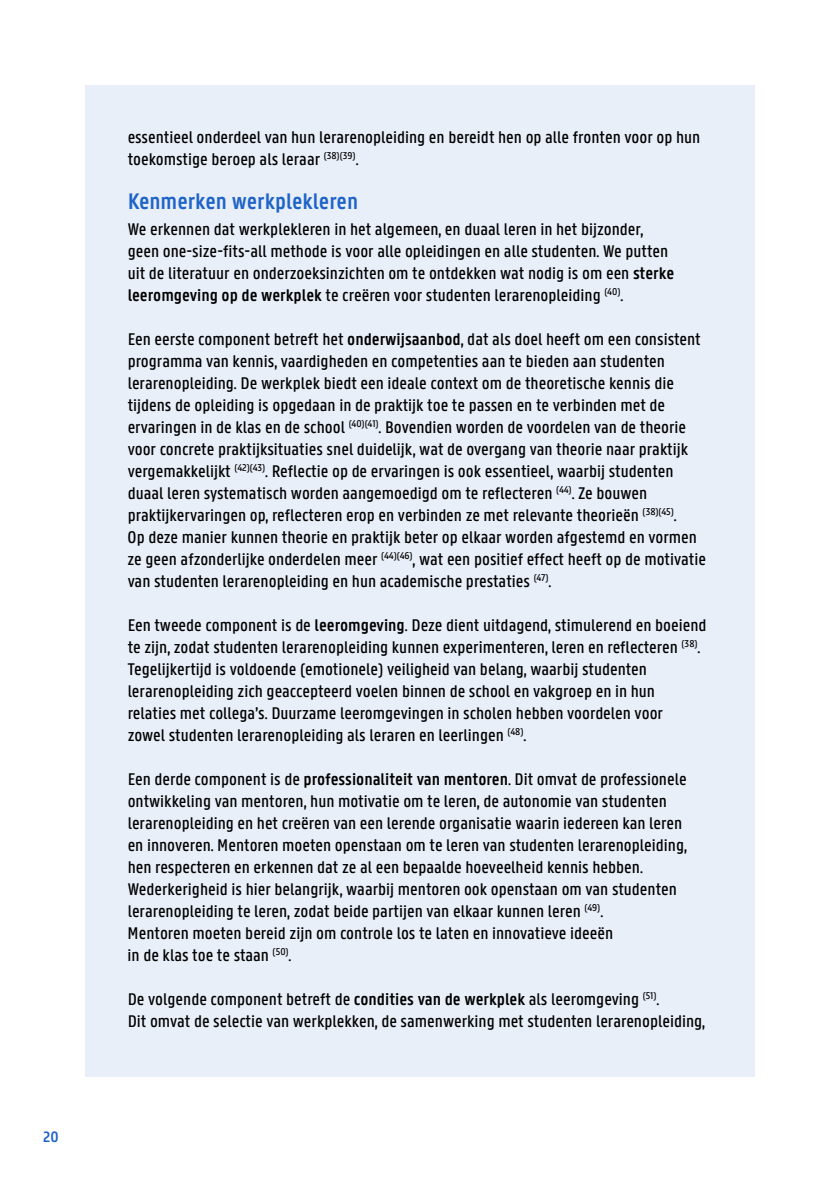
<style>
.page{position:relative;width:840px;height:1191px;background:#fff}
.page>*{position:absolute;margin:0;border:0;box-sizing:border-box;transform-origin:0 0}
.t1{font:600 24px "U Gent Panno Text";color:#1e64c8}
.t2{font:500 18px/22px "U Gent Panno Text";color:#000}
.t3{font:600 16px "U Gent Panno Text";color:#1e64c8}
.s1{font-weight:600}
</style>
<div class="page">
<div style="left:86px;top:85px;width:669px;height:991px;background:#e9eff9"></div>
<p class="t3" style="left:43px;top:1127px;width:17px">20</p>
<p class="t2" style="left:128px;top:126px;width:574px">essentieel onderdeel van hun lerarenopleiding en bereidt hen op alle fronten voor op hun toekomstige beroep als leraar <sup>(38)(39)</sup>.</p>
<h1 class="t1" style="left:128px;top:187px;width:232px">Kenmerken werkplekleren</h1>
<p class="t2" style="left:128px;top:218px;width:548px">We erkennen dat werkplekleren in het algemeen, en duaal leren in het bijzonder, geen one-size-fits-all methode is voor alle opleidingen en alle studenten. We putten uit de literatuur en onderzoeksinzichten om te ontdekken wat nodig is om een <span class="s1">sterke leeromgeving op de werkplek</span> te creëren voor studenten lerarenopleiding <sup>(40)</sup>.</p>
<p class="t2" style="left:128px;top:328px;width:579px">Een eerste component betreft het <span class="s1">onderwijsaanbod</span>, dat als doel heeft om een consistent programma van kennis, vaardigheden en competenties aan te bieden aan studenten lerarenopleiding. De werkplek biedt een ideale context om de theoretische kennis die tijdens de opleiding is opgedaan in de praktijk toe te passen en te verbinden met de ervaringen in de klas en de school <sup>(40)(41)</sup>. Bovendien worden de voordelen van de theorie voor concrete praktijksituaties snel duidelijk, wat de overgang van theorie naar praktijk vergemakkelijkt <sup>(42)(43)</sup>. Reflectie op de ervaringen is ook essentieel, waarbij studenten duaal leren systematisch worden aangemoedigd om te reflecteren <sup>(44)</sup>. Ze bouwen praktijkervaringen op, reflecteren erop en verbinden ze met relevante theorieën <sup>(38)(45)</sup>.<br>Op deze manier kunnen theorie en praktijk beter op elkaar worden afgestemd en vormen ze geen afzonderlijke onderdelen meer <sup>(44)(46)</sup>, wat een positief effect heeft op de motivatie van studenten lerarenopleiding en hun academische prestaties <sup>(47)</sup>.</p>
<p class="t2" style="left:128px;top:614px;width:580px">Een tweede component is de <span class="s1">leeromgeving</span>. Deze dient uitdagend, stimulerend en boeiend te zijn, zodat studenten lerarenopleiding kunnen experimenteren, leren en reflecteren <sup>(38)</sup>.<br>Tegelijkertijd is voldoende (emotionele) veiligheid van belang, waarbij studenten lerarenopleiding zich geaccepteerd voelen binnen de school en vakgroep en in hun relaties met collega’s. Duurzame leeromgevingen in scholen hebben voordelen voor<br>zowel studenten lerarenopleiding als leraren en leerlingen <sup>(48)</sup>.</p>
<p class="t2" style="left:128px;top:768px;width:560px">Een derde component is de <span class="s1">professionaliteit van mentoren</span>. Dit omvat de professionele ontwikkeling van mentoren, hun motivatie om te leren, de autonomie van studenten lerarenopleiding en het creëren van een lerende organisatie waarin iedereen kan leren en innoveren. Mentoren moeten openstaan om te leren van studenten lerarenopleiding, hen respecteren en erkennen dat ze al een bepaalde hoeveelheid kennis hebben.<br>Wederkerigheid is hier belangrijk, waarbij mentoren ook openstaan om van studenten lerarenopleiding te leren, zodat beide partijen van elkaar kunnen leren <sup>(49)</sup>.<br>Mentoren moeten bereid zijn om controle los te laten en innovatieve ideeën<br>in de klas toe te staan <sup>(50)</sup>.</p>
<p class="t2" style="left:128px;top:988px;width:578px">De volgende component betreft de <span class="s1">condities van de werkplek</span> als leeromgeving <sup>(51)</sup>.<br>Dit omvat de selectie van werkplekken, de samenwerking met studenten lerarenopleiding,</p>
</div>
